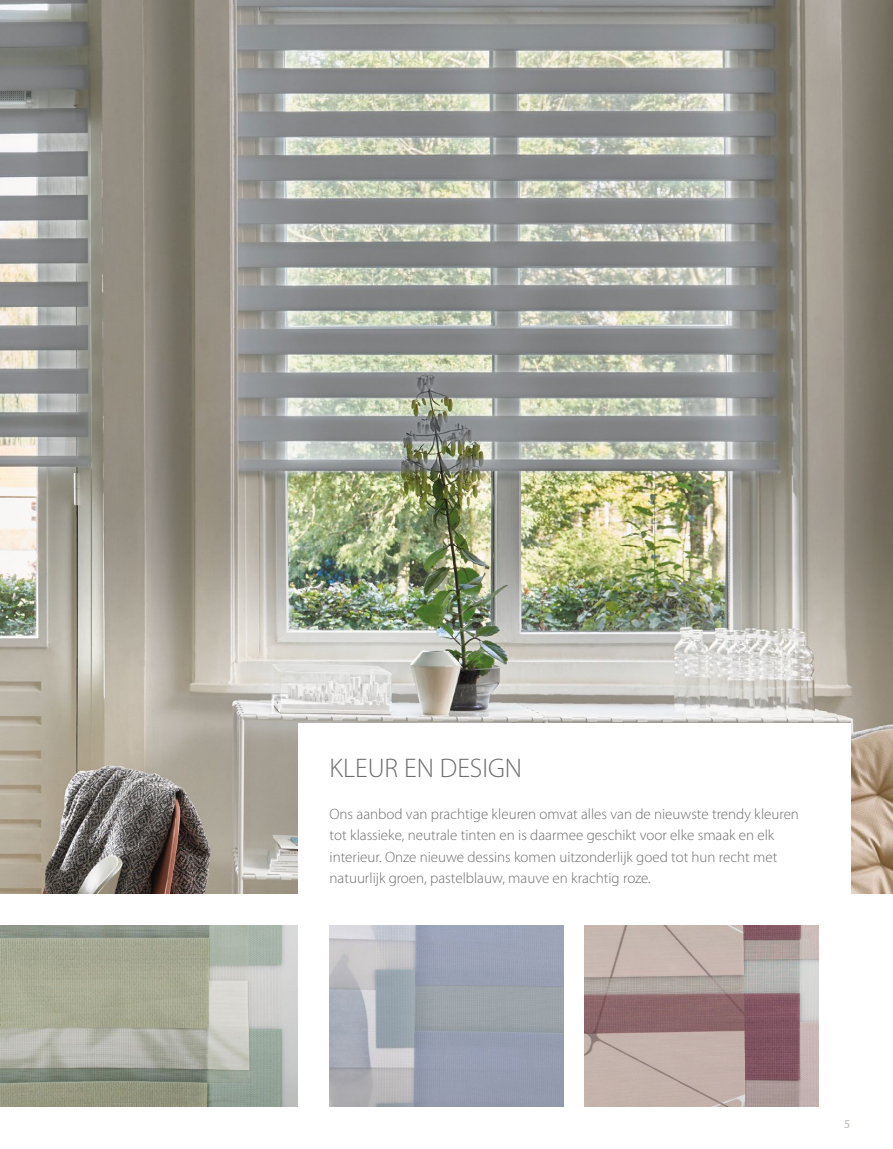
<style>
.page{position:relative;width:893px;height:1149px;background:#fff}
.page>*{position:absolute;margin:0;border:0;box-sizing:border-box;transform-origin:0 0}
.subregel_kop{font:300 27px "Myriad Pro";color:#6e6e6e}
.tekst{font:300 15px/21.3px "Myriad Pro";color:#6e6e6e}
.paginacijfer_oneven{font:12px "Myriad Pro";color:#bcb7af}
</style>
<div class="page">
<img style="left:0;top:0;width:893px;height:893px">
<div style="left:298px;top:723px;width:552px;height:174px;background:#fff"></div>
<img style="left:330px;top:925px;width:233px;height:181px">
<img style="left:0;top:925px;width:298px;height:181px">
<img style="left:585px;top:925px;width:234px;height:181px">
<p class="subregel_kop" style="left:330px;top:752px;width:194px">KLEUR EN DESIGN</p>
<p class="tekst" style="left:330px;top:803px;width:471px">Ons aanbod van prachtige kleuren omvat alles van de nieuwste trendy kleuren tot klassieke, neutrale tinten en is daarmee geschikt voor elke smaak en elk interieur. Onze nieuwe dessins komen uitzonderlijk goed tot hun recht met natuurlijk groen, pastelblauw, mauve en krachtig roze.</p>
<p class="paginacijfer_oneven" style="left:844px;top:1115px;width:8px">5</p>
</div>
